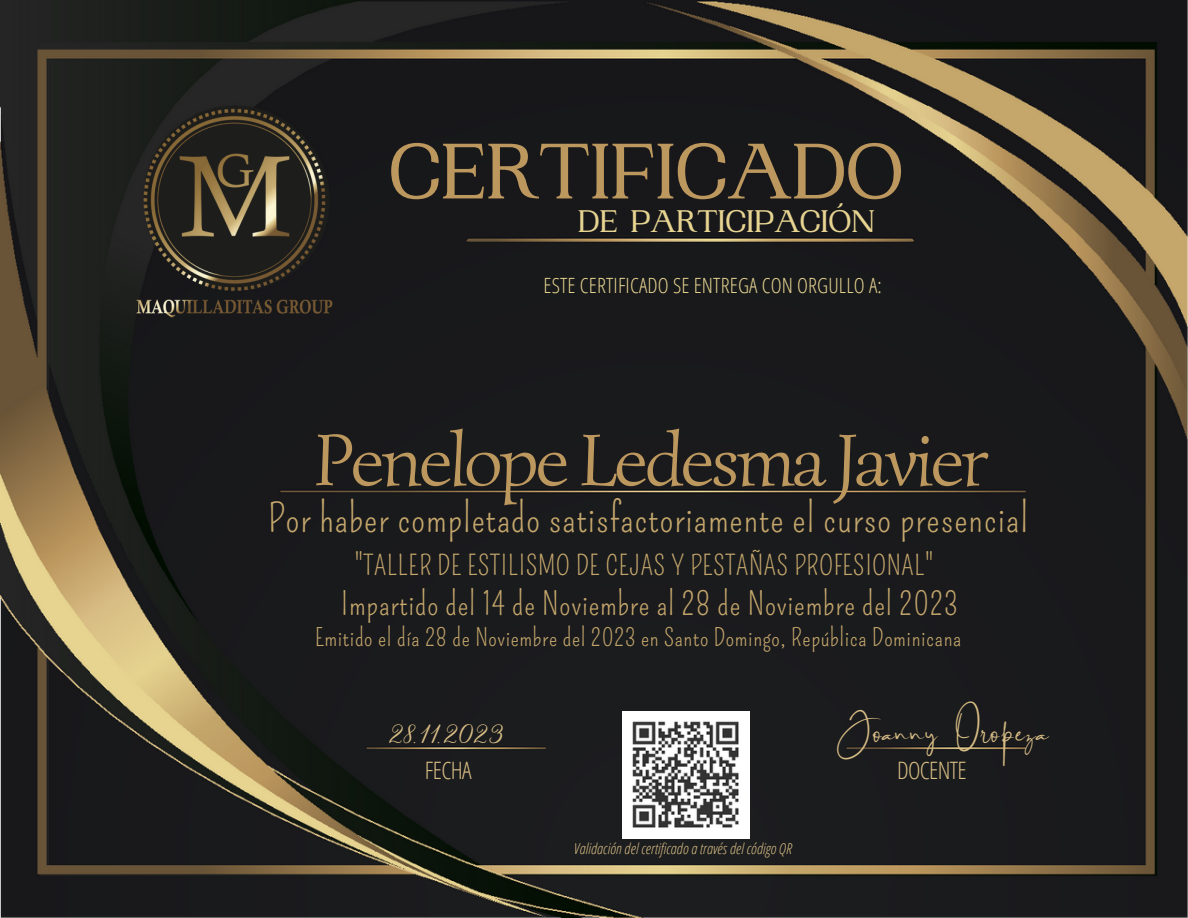
<style>
.page{position:relative;width:1188px;height:918px;background:#fff}
.page>*{position:absolute;margin:0;border:0;box-sizing:border-box;transform-origin:0 0}
.t1{font:500 82.95px "PP Woodland";letter-spacing:-.025em;color:#bc975e}
.t2{font:75px "Simonetta";letter-spacing:-.045em;color:#bc975e}
.t3{font:39px "Pompiere";letter-spacing:.025em;color:#c5a76c}
.t4{font:36px "Brilliant Signature 2";letter-spacing:.03em;color:#d9be85}
.t5{font:500 33px "PP Woodland";letter-spacing:-.025em;color:#e7d491}
.t6{font:31.5px "Pompiere";letter-spacing:.025em;color:#c5a76c}
.t7{font:27px "Pompiere";letter-spacing:.025em;color:#c5a76c}
.t8{font:27px "Stoic";letter-spacing:.03em;color:#d9be85}
.t9{font:24px "Pompiere";letter-spacing:.025em;color:#c5a76c}
.t10{font:300 24px "Open Sans Condensed";letter-spacing:-.025em;color:#d9be85}
.t11{font:300 21px "Open Sans Condensed";letter-spacing:.01em;color:#e7d491}
.t12{font:italic 300 15px "Open Sans Condensed";letter-spacing:.01em;color:#d9be85}
</style>
<div class="page">
<img style="left:0;top:0;width:1188px;height:918px">
<img style="left:100px;top:102px;width:270px;height:216px">
<img style="left:622px;top:712px;width:128px;height:127px">
<p class="t1" style="left:388px;top:124px;width:518px">CERTIFICADO</p>
<p class="t5" style="left:577px;top:202px;width:299px">DE PARTICIPACIÓN</p>
<p class="t11" style="left:544px;top:271px;width:340px">ESTE CERTIFICADO SE ENTREGA CON ORGULLO A:</p>
<p class="t2" style="left:314px;top:413px;width:676px">Penelope Ledesma Javier</p>
<p class="t3" style="left:268px;top:496px;width:761px">Por haber completado satisfactoriamente el curso presencial</p>
<p class="t7" style="left:355px;top:549px;width:579px">"TALLER DE ESTILISMO DE CEJAS Y PESTAÑAS PROFESIONAL"</p>
<p class="t6" style="left:341px;top:586px;width:619px">Impartido del 14 de Noviembre al 28 de Noviembre del 2023</p>
<p class="t9" style="left:315px;top:623px;width:648px">Emitido el día 28 de Noviembre del 2023 en Santo Domingo, República Dominicana</p>
<p class="t4" style="left:833px;top:714px;width:217px">Joanny Oropeza</p>
<p class="t8" style="left:388px;top:721px;width:116px">28.11.2023</p>
<p class="t10" style="left:425px;top:753px;width:48px">FECHA</p>
<p class="t10" style="left:897px;top:753px;width:71px">DOCENTE</p>
<p class="t12" style="left:574px;top:838px;width:219px">Validación del certificado a través del código QR</p>
</div>
